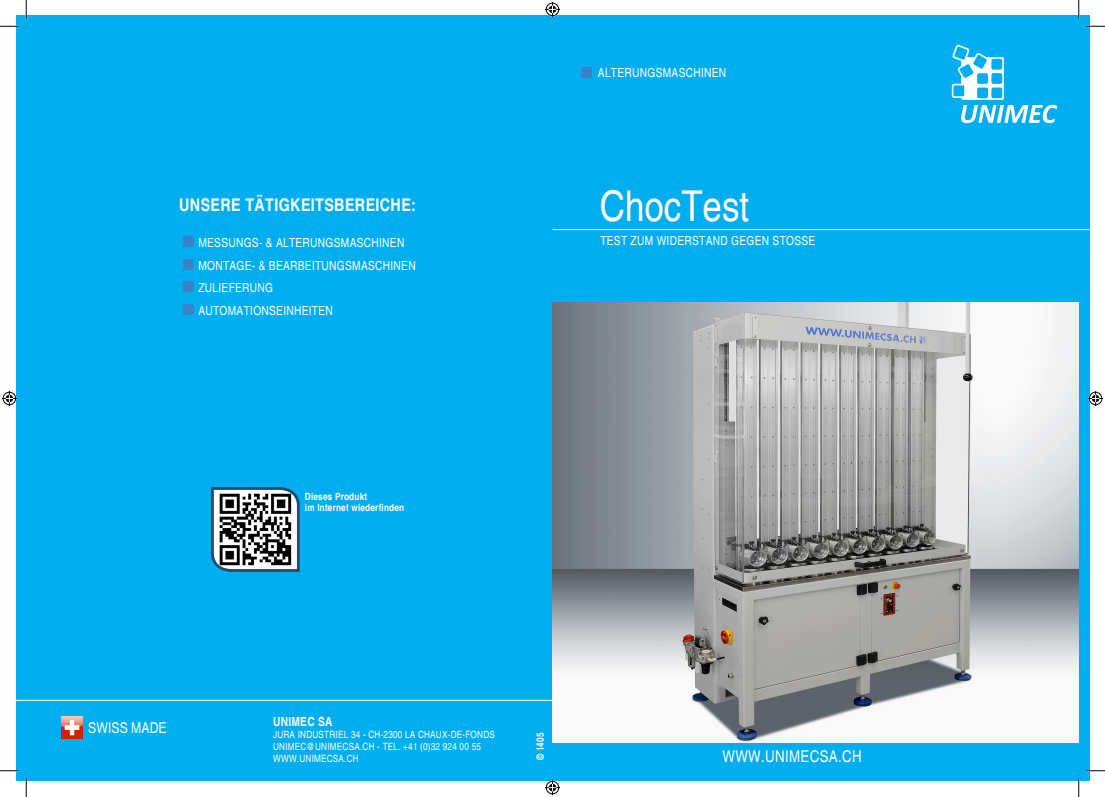
<style>
.page{position:relative;width:1105px;height:797px;background:#fff}
.page>*{position:absolute;margin:0;border:0;box-sizing:border-box;transform-origin:0 0}
.t1{font:condensed 42.5px "Helvetica";color:#fff}
.t2{font:700 condensed 17.5px "Helvetica";letter-spacing:.02em;color:#fff}
.t3{font:condensed 16.25px "Helvetica";letter-spacing:.02em;color:#fff}
.t4{font:condensed 15px "Helvetica";color:#fff}
.t5{font:condensed 12.5px "Helvetica";letter-spacing:.02em;color:#fff}
.t6{font:700 condensed 12.5px "Helvetica";letter-spacing:.02em;color:#fff}
.t7{font:condensed 10px "Helvetica";letter-spacing:.02em;color:#fff}
.t8{font:700 condensed 10px "Helvetica";letter-spacing:.02em;color:#fff}
</style>
<div class="page">
<div style="left:16px;top:16px;width:1073px;height:765px;background:#00aeef"></div>
<hr style="left:552px;top:229px;width:537px;height:1px;background:#fff">
<hr style="left:16px;top:699px;width:536px;height:1px;background:#fff">
<img style="left:62px;top:716px;width:21px;height:22px">
<img style="left:951px;top:44px;width:106px;height:80px">
<img style="left:552px;top:302px;width:527px;height:440px">
<div style="left:581px;top:67px;width:11px;height:10px;background:#3b82c4"></div>
<svg style="left:211px;top:487px;width:89px;height:85px;background:#818b91"></svg>
<svg style="left:0;top:25px;width:19px;height:2px"></svg>
<svg style="left:1086px;top:25px;width:19px;height:2px"></svg>
<svg style="left:0;top:770px;width:19px;height:1px"></svg>
<svg style="left:1086px;top:770px;width:19px;height:1px"></svg>
<svg style="left:25px;top:0;width:2px;height:19px"></svg>
<svg style="left:25px;top:778px;width:2px;height:19px"></svg>
<svg style="left:1078px;top:0;width:1px;height:19px"></svg>
<svg style="left:1078px;top:778px;width:1px;height:19px"></svg>
<svg style="left:545px;top:2px;width:15px;height:15px"></svg>
<svg style="left:545px;top:780px;width:15px;height:15px"></svg>
<svg style="left:2px;top:391px;width:15px;height:15px"></svg>
<svg style="left:1088px;top:391px;width:15px;height:15px"></svg>
<p class="t2" style="left:179px;top:194px;width:238px">UNSERE TÄTIGKEITSBEREICHE:</p>
<p class="t5" style="left:198px;top:236px;width:208px">MESSUNGS- &amp; ALTERUNGSMASCHINEN</p>
<p class="t5" style="left:198px;top:258px;width:219px">MONTAGE- &amp; BEARBEITUNGSMASCHINEN</p>
<p class="t5" style="left:198px;top:281px;width:76px">ZULIEFERUNG</p>
<p class="t5" style="left:198px;top:303px;width:136px">AUTOMATIONSEINHEITEN</p>
<p class="t8" style="left:305px;top:490px;width:64px">Dieses Produkt</p>
<p class="t8" style="left:305px;top:501px;width:101px">im Internet wiederfinden</p>
<p class="t5" style="left:598px;top:66px;width:130px">ALTERUNGSMASCHINEN</p>
<p class="t1" style="left:600px;top:181px;width:151px">ChocTest</p>
<p class="t5" style="left:600px;top:233px;width:217px">TEST ZUM WIDERSTAND GEGEN STOSSE</p>
<p class="t4" style="left:88px;top:718px;width:80px">SWISS MADE</p>
<p class="t6" style="left:273px;top:714px;width:61px">UNIMEC SA</p>
<p class="t7" style="left:273px;top:728px;width:223px">JURA INDUSTRIEL 34 - CH-2300 LA CHAUX-DE-FONDS</p>
<p class="t7" style="left:273px;top:740px;width:209px">UNIMEC@UNIMECSA.CH - TEL. +41 (0)32 924 00 55</p>
<p class="t7" style="left:273px;top:752px;width:87px">WWW.UNIMECSA.CH</p>
<p class="t8" style="left:534px;top:760px;width:29px;rotate:-90deg">© 1405</p>
<p class="t3" style="left:722px;top:747px;width:141px">WWW.UNIMECSA.CH</p>
</div>
